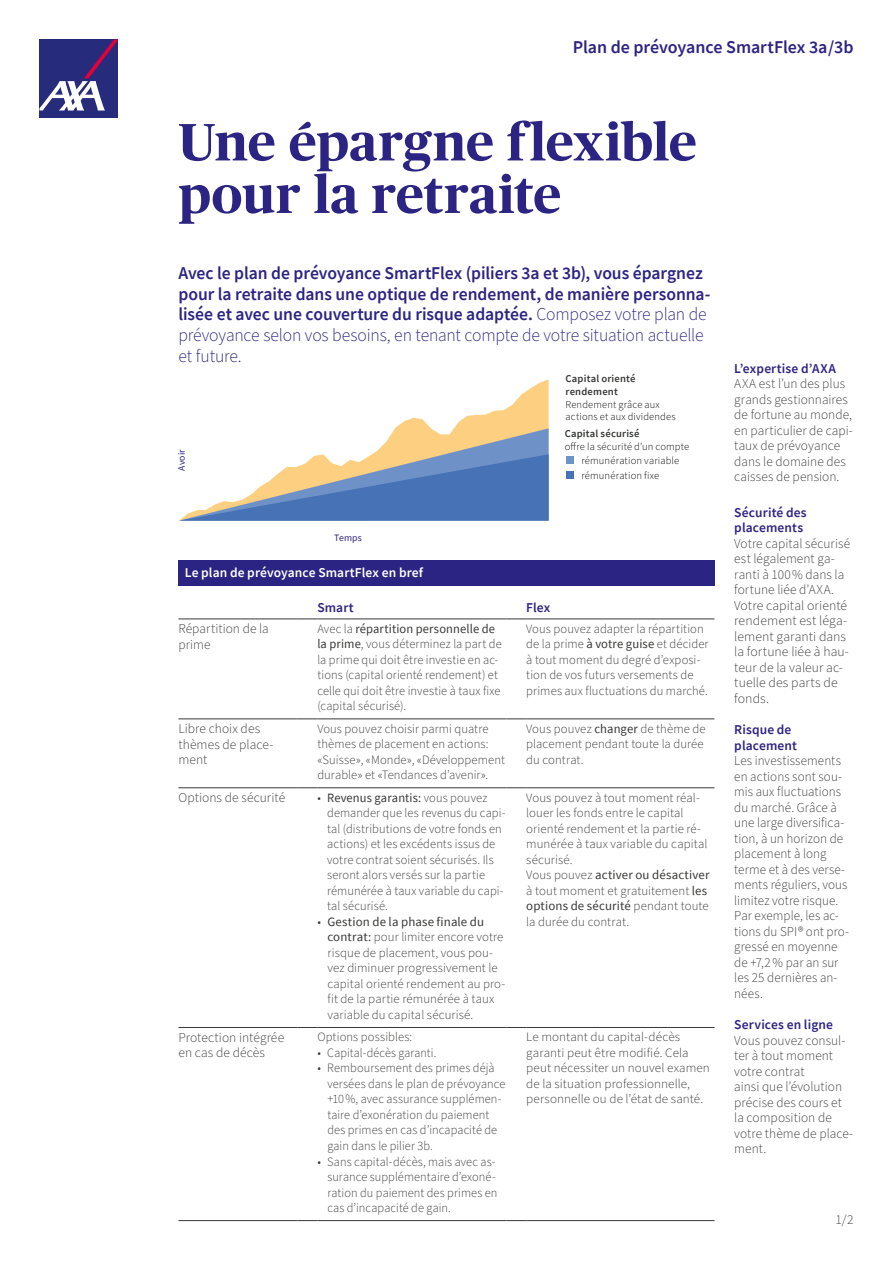
<style>
.page{position:relative;width:893px;height:1263px;background:#fff}
.page>*{position:absolute;margin:0;border:0;box-sizing:border-box;transform-origin:0 0}
.t1{font:700 52.5px/52.5px "Publico Headline";letter-spacing:.005em;color:#2c2483}
.t2{font:600 18px/20.7px "Source Sans Pro";letter-spacing:-.005em;color:#2c2483}
.t3{font:300 13.5px/15.5px "Source Sans Pro";letter-spacing:.005em;color:#383937}
.t4{font:600 13.5px/15.6px "Source Sans Pro";letter-spacing:.01em;color:#2c2483}
.t5{font:600 13.5px "Source Sans Pro";letter-spacing:.01em;color:#fff}
.t6{font:300 12.75px/15.6px "Source Sans Pro";letter-spacing:.005em;color:#383937}
.t7{font:300 10.5px/12.6px "Source Sans Pro";letter-spacing:.015em;color:#000}
.t8{font:600 10.5px/12.6px "Source Sans Pro";letter-spacing:.02em;color:#383937}
.t9{font:600 10.5px "Source Sans Pro";letter-spacing:.015em;color:#323833}
.t10{font:9.75px "Source Sans Pro";letter-spacing:.015em;color:#2c2483}
.s1{font-weight:300}
.s2{font-weight:400}
</style>
<div class="page">
<div style="left:39px;top:39px;width:79px;height:79px;background:#272b7b"></div>
<svg style="left:39px;top:39px;width:79px;height:71px"></svg>
<div style="left:178px;top:561px;width:536px;height:25px;background:#2c2483"></div>
<hr style="left:178px;top:619px;width:120px;height:1px;background:#383937">
<svg style="left:298px;top:619px;width:19px;height:1px"></svg>
<hr style="left:317px;top:619px;width:190px;height:1px;background:#383937">
<svg style="left:507px;top:619px;width:19px;height:1px"></svg>
<hr style="left:526px;top:619px;width:188px;height:1px;background:#383937">
<hr style="left:178px;top:719px;width:120px;height:1px;background:#383937">
<hr style="left:178px;top:1027px;width:120px;height:1px;background:#383937">
<svg style="left:298px;top:719px;width:19px;height:1px"></svg>
<svg style="left:298px;top:1027px;width:19px;height:1px"></svg>
<hr style="left:317px;top:719px;width:190px;height:1px;background:#383937">
<hr style="left:317px;top:1027px;width:190px;height:1px;background:#383937">
<svg style="left:507px;top:719px;width:19px;height:1px"></svg>
<svg style="left:507px;top:1027px;width:19px;height:1px"></svg>
<hr style="left:526px;top:719px;width:188px;height:1px;background:#383937">
<hr style="left:526px;top:1027px;width:188px;height:1px;background:#383937">
<hr style="left:178px;top:787px;width:120px;height:1px;background:#383937">
<hr style="left:178px;top:1220px;width:120px;height:1px;background:#383937">
<svg style="left:298px;top:787px;width:19px;height:1px"></svg>
<svg style="left:298px;top:1220px;width:19px;height:1px"></svg>
<hr style="left:317px;top:787px;width:190px;height:1px;background:#383937">
<hr style="left:317px;top:1220px;width:190px;height:1px;background:#383937">
<svg style="left:507px;top:787px;width:19px;height:1px"></svg>
<svg style="left:507px;top:1220px;width:19px;height:1px"></svg>
<hr style="left:526px;top:787px;width:188px;height:1px;background:#383937">
<hr style="left:526px;top:1220px;width:188px;height:1px;background:#383937">
<svg style="left:395px;top:379px;width:154px;height:49px"></svg>
<svg style="left:179px;top:428px;width:370px;height:93px"></svg>
<div style="left:567px;top:456px;width:7px;height:8px;background:#6e92c8"></div>
<div style="left:567px;top:471px;width:7px;height:8px;background:#4772b5"></div>
<h2 class="t2" style="left:573px;top:36px;width:282px">Plan de prévoyance SmartFlex 3a/3b</h2>
<h1 class="t1" style="left:178px;top:113px;width:520px">Une épargne flexible pour la retraite</h1>
<p class="t2" style="left:178px;top:262px;width:533px">Avec le plan de prévoyance SmartFlex (piliers 3a et 3b), vous épargnez pour la retraite dans une optique de rendement, de manière personna&shy;lisée et avec une couverture du risque adaptée. <span class="s1">Composez votre plan de prévoyance selon vos besoins, en tenant compte de votre situation actuelle et future.</span></p>
<p class="t10" style="left:175px;top:471px;width:23px;rotate:-90deg">Avoir</p>
<p class="t10" style="left:334px;top:531px;width:29px">Temps</p>
<p class="t8" style="left:566px;top:372px;width:71px">Capital orienté rendement</p>
<p class="t7" style="left:566px;top:398px;width:112px">Rendement grâce aux actions et aux dividendes</p>
<p class="t7" style="left:581px;top:453px;width:99px;line-height:15.5px">rémunération variable rémunération fixe</p>
<p class="t9" style="left:565px;top:427px;width:76px">Capital sécurisé</p>
<p class="t7" style="left:565px;top:440px;width:126px">offre la sécurité d’un compte</p>
<p class="t5" style="left:185px;top:564px;width:240px">Le plan de prévoyance SmartFlex en bref</p>
<p class="t4" style="left:317px;top:599px;width:38px">Smart</p>
<p class="t4" style="left:526px;top:599px;width:26px">Flex</p>
<p class="t3" style="left:178px;top:621px;width:92px">Répartition de la prime</p>
<p class="t6" style="left:317px;top:621px;width:186px">Avec la <span class="s2">répartition personnelle de la prime</span>, vous déterminez la part de la prime qui doit être investie en ac&shy;tions (capital orienté rendement) et celle qui doit être investie à taux fixe (capital sécurisé).</p>
<p class="t6" style="left:526px;top:621px;width:184px">Vous pouvez adapter la répartition de la prime <span class="s2">à votre guise</span> et décider à tout moment du degré d’exposi&shy;tion de vos futurs versements de primes aux fluctuations du marché.</p>
<p class="t3" style="left:178px;top:721px;width:96px">Libre choix des thèmes de place&shy;ment</p>
<p class="t6" style="left:317px;top:721px;width:189px">Vous pouvez choisir parmi quatre thèmes de placement en actions: «Suisse», «Monde», «Développement durable» et «Tendances d’avenir».</p>
<p class="t6" style="left:526px;top:721px;width:181px">Vous pouvez <span class="s2">changer</span> de thème de placement pendant toute la durée du contrat.</p>
<p class="t3" style="left:178px;top:790px;width:108px">Options de sécurité</p>
<p class="t6" style="left:327px;top:790px;width:180px;text-indent:-10px">• <span class="s2">Revenus garantis:</span> vous pouvez demander que les revenus du capi&shy;tal (distributions de votre fonds en actions) et les excédents issus de votre contrat soient sécurisés. Ils seront alors versés sur la partie rémunérée à taux variable du capi&shy;tal sécurisé.</p>
<p class="t6" style="left:327px;top:914px;width:179px;text-indent:-10px">• <span class="s2">Gestion de la phase finale du contrat:</span> pour limiter encore votre risque de placement, vous pou&shy;vez diminuer progressivement le capital orienté rendement au pro&shy;fit de la partie rémunérée à taux variable du capital sécurisé.</p>
<p class="t6" style="left:526px;top:790px;width:185px">Vous pouvez à tout moment réal&shy;louer les fonds entre le capital orienté rendement et la partie ré&shy;munérée à taux variable du capital sécurisé.<br>Vous pouvez <span class="s2">activer ou désactiver </span>à tout moment et gratuitement <span class="s2">les options de sécurité</span> pendant toute la durée du contrat.</p>
<p class="t3" style="left:178px;top:1030px;width:107px">Protection intégrée en cas de décès</p>
<p class="t6" style="left:317px;top:1030px;width:96px">Options possibles:</p>
<p class="t6" style="left:317px;top:1045px;width:120px">• Capital-décès garanti.</p>
<p class="t6" style="left:327px;top:1061px;width:179px;text-indent:-10px">• Remboursement des primes déjà versées dans le plan de prévoyance +10 %, avec assurance supplémen&shy;taire d’exonération du paiement des primes en cas d’incapacité de gain dans le pilier 3b.</p>
<p class="t6" style="left:327px;top:1154px;width:172px;text-indent:-10px">• Sans capital-décès, mais avec as&shy;surance supplémentaire d’exoné&shy;ration du paiement des primes en cas d’incapacité de gain.</p>
<p class="t6" style="left:526px;top:1030px;width:185px">Le montant du capital-décès garanti peut être modifié. Cela peut nécessiter un nouvel examen de la situation professionnelle, personnelle ou de l’état de santé.</p>
<p class="t4" style="left:734px;top:360px;width:103px">L’expertise d’AXA</p>
<p class="t3" style="left:734px;top:376px;width:120px">AXA est l’un des plus grands gestionnaires de fortune au monde, en particulier de capi&shy;taux de prévoyance dans le domaine des caisses de pension.</p>
<p class="t4" style="left:734px;top:504px;width:74px">Sécurité des placements</p>
<p class="t3" style="left:734px;top:536px;width:117px">Votre capital sécurisé est légalement ga&shy;ranti à 100 % dans la fortune liée d’AXA.<br>Votre capital orienté rendement est léga&shy;lement garanti dans la fortune liée à hau&shy;teur de la valeur ac&shy;tuelle des parts de fonds.</p>
<p class="t4" style="left:734px;top:722px;width:64px">Risque de placement</p>
<p class="t3" style="left:734px;top:753px;width:116px">Les investissements en actions sont sou&shy;mis aux fluctuations du marché. Grâce à une large diversifica&shy;tion, à un horizon de placement à long terme et à des verse&shy;ments réguliers, vous limitez votre risque.<br>Par exemple, les ac&shy;tions du SPI® ont pro&shy;gressé en moyenne de +7,2 % par an sur les 25 dernières an&shy;nées.</p>
<p class="t4" style="left:734px;top:1016px;width:100px">Services en ligne</p>
<p class="t3" style="left:734px;top:1033px;width:120px">Vous pouvez consul&shy;ter à tout moment votre contrat<br>ainsi que l’évolution précise des cours et la composition de votre thème de place&shy;ment.</p>
<p class="t3" style="left:835px;top:1212px;width:20px">1/2</p>
</div>
